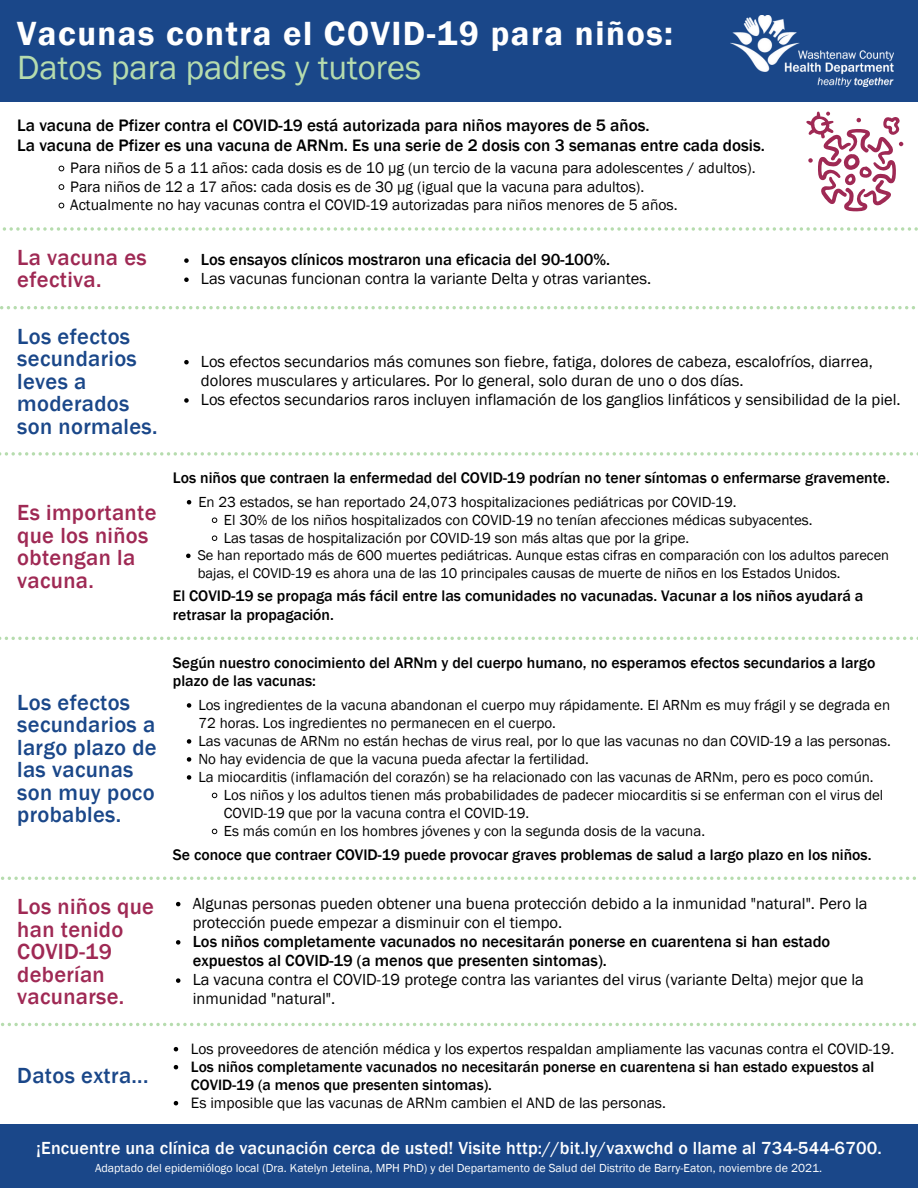
<style>
.page{position:relative;width:918px;height:1188px;background:#fff}
.page>*{position:absolute;margin:0;border:0;box-sizing:border-box;transform-origin:0 0}
.t1{font:600 34.5px "Franklin Gothic";letter-spacing:.045em;color:#fff}
.t2{font:34.5px "Franklin Gothic";color:#b6dcae}
.t3{font:500 22.5px/22.5px "Franklin Gothic";letter-spacing:.015em;color:#1a4789}
.t4{font:500 22.5px/22.5px "Franklin Gothic";letter-spacing:.015em;color:#9f2954}
.t5{font:500 18px "Franklin Gothic";letter-spacing:.01em;color:#fff}
.t6{font:500 17.1px "Franklin Gothic";color:#000}
.t7{font:16.5px/19.2px "Franklin Gothic";color:#000}
.t8{font:500 16.5px/19.2px "Franklin Gothic";color:#000}
.t9{font:500 15.75px/18.8px "Franklin Gothic";color:#000}
.t10{font:15.6px "Franklin Gothic";color:#000}
.t11{font:15.45px "Franklin Gothic";color:#000}
.t12{font:500 15.45px/18px "Franklin Gothic";color:#000}
.t13{font:15px/18px "Franklin Gothic";color:#000}
.t14{font:14.55px/17.2px "Franklin Gothic";color:#000}
.t15{font:12px "Franklin Gothic";color:#fff}
</style>
<div class="page">
<svg style="left:2px;top:227px;width:916px;height:4px"></svg>
<div style="left:0;top:0;width:918px;height:101px;background:#1a4789"></div>
<div style="left:0;top:1124px;width:918px;height:64px;background:#1a4789"></div>
<svg style="left:806px;top:111px;width:97px;height:101px"></svg>
<img style="left:730px;top:15px;width:163px;height:71px">
<svg style="left:59px;top:166px;width:5px;height:5px"></svg>
<svg style="left:59px;top:184px;width:5px;height:6px"></svg>
<svg style="left:59px;top:203px;width:5px;height:5px"></svg>
<svg style="left:184px;top:258px;width:5px;height:5px"></svg>
<svg style="left:184px;top:277px;width:5px;height:5px"></svg>
<svg style="left:187px;top:500px;width:4px;height:4px"></svg>
<svg style="left:212px;top:518px;width:5px;height:5px"></svg>
<svg style="left:212px;top:536px;width:5px;height:5px"></svg>
<svg style="left:186px;top:554px;width:5px;height:4px"></svg>
<svg style="left:184px;top:360px;width:5px;height:4px"></svg>
<svg style="left:184px;top:398px;width:5px;height:5px"></svg>
<svg style="left:187px;top:703px;width:4px;height:5px"></svg>
<svg style="left:187px;top:739px;width:4px;height:5px"></svg>
<svg style="left:187px;top:757px;width:4px;height:5px"></svg>
<svg style="left:187px;top:775px;width:4px;height:5px"></svg>
<svg style="left:212px;top:793px;width:5px;height:5px"></svg>
<svg style="left:212px;top:829px;width:5px;height:5px"></svg>
<svg style="left:176px;top:902px;width:4px;height:4px"></svg>
<svg style="left:176px;top:940px;width:4px;height:5px"></svg>
<svg style="left:176px;top:978px;width:4px;height:5px"></svg>
<svg style="left:174px;top:1047px;width:4px;height:4px"></svg>
<svg style="left:174px;top:1065px;width:4px;height:4px"></svg>
<svg style="left:174px;top:1101px;width:4px;height:4px"></svg>
<svg style="left:0;top:306px;width:915px;height:3px"></svg>
<svg style="left:0;top:452px;width:918px;height:4px"></svg>
<svg style="left:0;top:637px;width:918px;height:3px"></svg>
<svg style="left:1px;top:877px;width:915px;height:3px"></svg>
<svg style="left:1px;top:1023px;width:915px;height:3px"></svg>
<p class="t1" style="left:17px;top:14px;width:657px">Vacunas contra el COVID-19 para niños:</p>
<p class="t2" style="left:17px;top:47px;width:405px">Datos para padres y tutores</p>
<p class="t6" style="left:17px;top:115px;width:634px">La vacuna de Pfizer contra el COVID-19 está autorizada para niños mayores de 5 años.</p>
<p class="t6" style="left:17px;top:135px;width:749px">La vacuna de Pfizer es una vacuna de ARNm. Es una serie de 2 dosis con 3 semanas entre cada dosis.</p>
<p class="t10" style="left:70px;top:159px;width:687px">Para niños de 5 a 11 años: cada dosis es de 10 μg (un tercio de la vacuna para adolescentes / adultos).</p>
<p class="t10" style="left:70px;top:178px;width:576px">Para niños de 12 a 17 años: cada dosis es de 30 μg (igual que la vacuna para adultos).</p>
<p class="t10" style="left:70px;top:196px;width:609px">Actualmente no hay vacunas contra el COVID-19 autorizadas para niños menores de 5 años.</p>
<p class="t4" style="left:17px;top:246px;width:131px">La vacuna es efectiva.</p>
<p class="t8" style="left:201px;top:250px;width:411px">Los ensayos clínicos mostraron una eficacia del 90-100%.</p>
<p class="t7" style="left:201px;top:269px;width:452px">Las vacunas funcionan contra la variante Delta y otras variantes.</p>
<p class="t3" style="left:17px;top:325px;width:142px">Los efectos secundarios leves a moderados son normales.</p>
<p class="t4" style="left:17px;top:501px;width:141px">Es importante que los niños obtengan la vacuna.</p>
<p class="t7" style="left:201px;top:351px;width:673px">Los efectos secundarios más comunes son fiebre, fatiga, dolores de cabeza, escalofríos, diarrea, dolores musculares y articulares. Por lo general, solo duran de uno o dos días.</p>
<p class="t7" style="left:201px;top:390px;width:701px">Los efectos secundarios raros incluyen inflamación de los ganglios linfáticos y sensibilidad de la piel.</p>
<p class="t9" style="left:173px;top:468px;width:718px">Los niños que contraen la enfermedad del COVID-19 podrían no tener síntomas o enfermarse gravemente.</p>
<p class="t13" style="left:198px;top:492px;width:540px">En 23 estados, se han reportado 24,073 hospitalizaciones pediátricas por COVID-19.</p>
<p class="t13" style="left:224px;top:510px;width:590px">El 30% de los niños hospitalizados con COVID-19 no tenían afecciones médicas subyacentes.</p>
<p class="t13" style="left:224px;top:528px;width:467px">Las tasas de hospitalización por COVID-19 son más altas que por la gripe.</p>
<p class="t14" style="left:198px;top:547px;width:693px">Se han reportado más de 600 muertes pediátricas. Aunque estas cifras en comparación con los adultos parecen bajas, el COVID-19 es ahora una de las 10 principales causas de muerte de niños en los Estados Unidos.</p>
<p class="t9" style="left:173px;top:586px;width:692px">El COVID-19 se propaga más fácil entre las comunidades no vacunadas. Vacunar a los niños ayudará a retrasar la propagación.</p>
<p class="t9" style="left:173px;top:653px;width:704px">Según nuestro conocimiento del ARNm y del cuerpo humano, no esperamos efectos secundarios a largo plazo de las vacunas:</p>
<p class="t3" style="left:17px;top:691px;width:141px">Los efectos secundarios a largo plazo de las vacunas son muy poco probables.</p>
<p class="t13" style="left:198px;top:696px;width:693px">Los ingredientes de la vacuna abandonan el cuerpo muy rápidamente. El ARNm es muy frágil y se degrada en<br>72 horas. Los ingredientes no permanecen en el cuerpo.</p>
<p class="t13" style="left:198px;top:732px;width:694px">Las vacunas de ARNm no están hechas de virus real, por lo que las vacunas no dan COVID-19 a las personas.</p>
<p class="t13" style="left:198px;top:750px;width:392px">No hay evidencia de que la vacuna pueda afectar la fertilidad.</p>
<p class="t13" style="left:198px;top:768px;width:677px">La miocarditis (inflamación del corazón) se ha relacionado con las vacunas de ARNm, pero es poco común.</p>
<p class="t13" style="left:224px;top:786px;width:661px">Los niños y los adultos tienen más probabilidades de padecer miocarditis si se enferman con el virus del<br>COVID-19 que por la vacuna contra el COVID-19.</p>
<p class="t13" style="left:224px;top:822px;width:483px">Es más común en los hombres jóvenes y con la segunda dosis de la vacuna.</p>
<p class="t9" style="left:173px;top:845px;width:700px">Se conoce que contraer COVID-19 puede provocar graves problemas de salud a largo plazo en los niños.</p>
<p class="t4" style="left:17px;top:895px;width:138px">Los niños que han tenido<br>COVID-19 deberían vacunarse.</p>
<p class="t7" style="left:193px;top:893px;width:676px">Algunas personas pueden obtener una buena protección debido a la inmunidad "natural". Pero la protección puede empezar a disminuir con el tiempo.</p>
<p class="t8" style="left:193px;top:932px;width:639px">Los niños completamente vacunados no necesitarán ponerse en cuarentena si han estado expuestos al COVID-19 (a menos que presenten sintomas).</p>
<p class="t7" style="left:193px;top:970px;width:673px">La vacuna contra el COVID-19 protege contra las variantes del virus (variante Delta) mejor que la inmunidad "natural".</p>
<p class="t11" style="left:191px;top:1040px;width:705px">Los proveedores de atención médica y los expertos respaldan ampliamente las vacunas contra el COVID-19.</p>
<p class="t12" style="left:191px;top:1057px;width:685px">Los niños completamente vacunados no necesitarán ponerse en cuarentena si han estado expuestos al<br>COVID-19 (a menos que presenten sintomas).</p>
<p class="t11" style="left:191px;top:1094px;width:476px">Es imposible que las vacunas de ARNm cambien el AND de las personas.</p>
<p class="t5" style="left:36px;top:1138px;width:847px">¡Encuentre una clínica de vacunación cerca de usted! Visite http://bit.ly/vaxwchd o llame al 734-544-6700.</p>
<p class="t3" style="left:17px;top:1064px;width:133px">Datos extra...</p>
<p class="t15" style="left:95px;top:1161px;width:729px">Adaptado del epidemiólogo local (Dra. Katelyn Jetelina, MPH PhD) y del Departamento de Salud del Distrito de Barry-Eaton, noviembre de 2021.</p>
</div>
